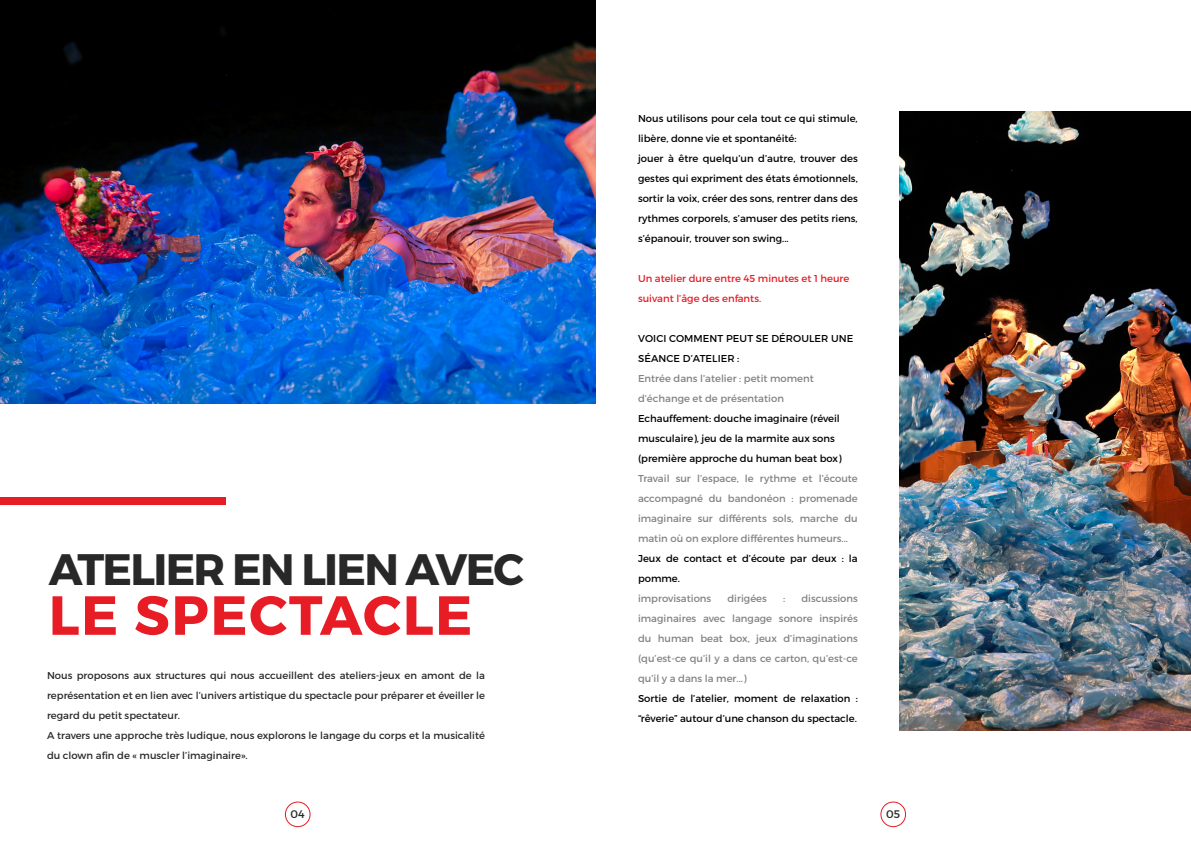
<style>
.page{position:relative;width:1191px;height:842px;background:#fff}
.page>*{position:absolute;margin:0;border:0;box-sizing:border-box;transform-origin:0 0}
.t1{font:700 55px "Montserrat";letter-spacing:.03em;color:#e71c24}
.t2{font:700 44px "Montserrat";letter-spacing:-.04em;color:#292829}
.t3{font:11px "Montserrat";color:#292829}
.t4{font:10px/20px "Montserrat";letter-spacing:.01em;color:#000}
.t5{font:10px/20px "Montserrat";color:#808285;text-align:justify}
.t6{font:10px/20px "Montserrat";color:#292829}
.t7{font:10px/20px "Montserrat";color:#e71c24}
</style>
<div class="page">
<img style="left:0;top:0;width:595px;height:403px">
<div style="left:0;top:497px;width:226px;height:7px;background:#e71c24"></div>
<img style="left:899px;top:112px;width:292px;height:618px">
<div style="left:880px;top:802px;width:26px;height:25px;border:1px solid #e71c24;border-radius:50%"></div>
<div style="left:285px;top:802px;width:25px;height:25px;border:1px solid #e71c24;border-radius:50%"></div>
<h2 class="t2" style="left:49px;top:543px;width:129px">ATELIER</h2>
<h2 class="t2" style="left:232px;top:543px;width:116px">EN LIEN</h2>
<h2 class="t2" style="left:406px;top:543px;width:120px">AVEC</h2>
<h1 class="t1" style="left:49px;top:581px;width:124px">LE SPE</h1>
<h1 class="t1" style="left:249px;top:581px;width:218px">CTACLE</h1>
<p class="t6" style="left:47px;top:665px;width:439px">Nous proposons aux structures qui nous accueillent des ateliers-jeux en amont de la représentation et en lien avec l’univers artistique du spectacle pour préparer et éveiller le regard du petit spectateur.<br>A travers une approche très ludique, nous explorons le langage du corps et la musicalité du clown afin de « muscler l’imaginaire».</p>
<p class="t4" style="left:638px;top:108px;width:221px">Nous utilisons pour cela tout ce qui stimule, libère, donne vie et spontanéité:<br>jouer à être quelqu’un d’autre, trouver des gestes qui expriment des états émotionnels, sortir la voix, créer des sons, rentrer dans des rythmes corporels, s’amuser des petits riens, s’épanouir, trouver son swing...</p>
<p class="t7" style="left:638px;top:268px;width:213px">Un atelier dure entre 45 minutes et 1 heure suivant l’âge des enfants.</p>
<p class="t4" style="left:638px;top:328px;width:217px">Voici comment peut se dérouler une séance d’atelier :</p>
<p class="t5" style="left:638px;top:368px;width:177px">Entrée dans l’atelier : petit moment d’échange et de présentation</p>
<p class="t4" style="left:638px;top:408px;width:205px">Echauffement: douche imaginaire (réveil musculaire), jeu de la marmite aux sons (première approche du human beat box)</p>
<p class="t5" style="left:638px;top:468px;width:221px">Travail sur l’espace, le rythme et l’écoute accompagné du bandonéon : promenade imaginaire sur différents sols, marche du matin où on explore différentes humeurs...</p>
<p class="t4" style="left:638px;top:548px;width:221px">Jeux de contact et d’écoute par deux : la pomme.</p>
<p class="t5" style="left:638px;top:588px;width:75px">improvisations</p>
<p class="t5" style="left:727px;top:588px;width:41px">dirigées</p>
<p class="t5" style="left:783px;top:588px;width:4px">:</p>
<p class="t5" style="left:638px;top:588px;width:221px;text-indent:163px">discussions imaginaires avec langage sonore inspirés du human beat box, jeux d’imaginations (qu’est-ce qu’il y a dans ce carton, qu’est-ce qu’il y a dans la mer...)</p>
<p class="t4" style="left:638px;top:688px;width:221px">Sortie de l’atelier, moment de relaxation : “rêverie” autour d’une chanson du spectacle.</p>
<p class="t3" style="left:291px;top:807px;width:16px">04</p>
<p class="t3" style="left:886px;top:807px;width:15px">05</p>
</div>
